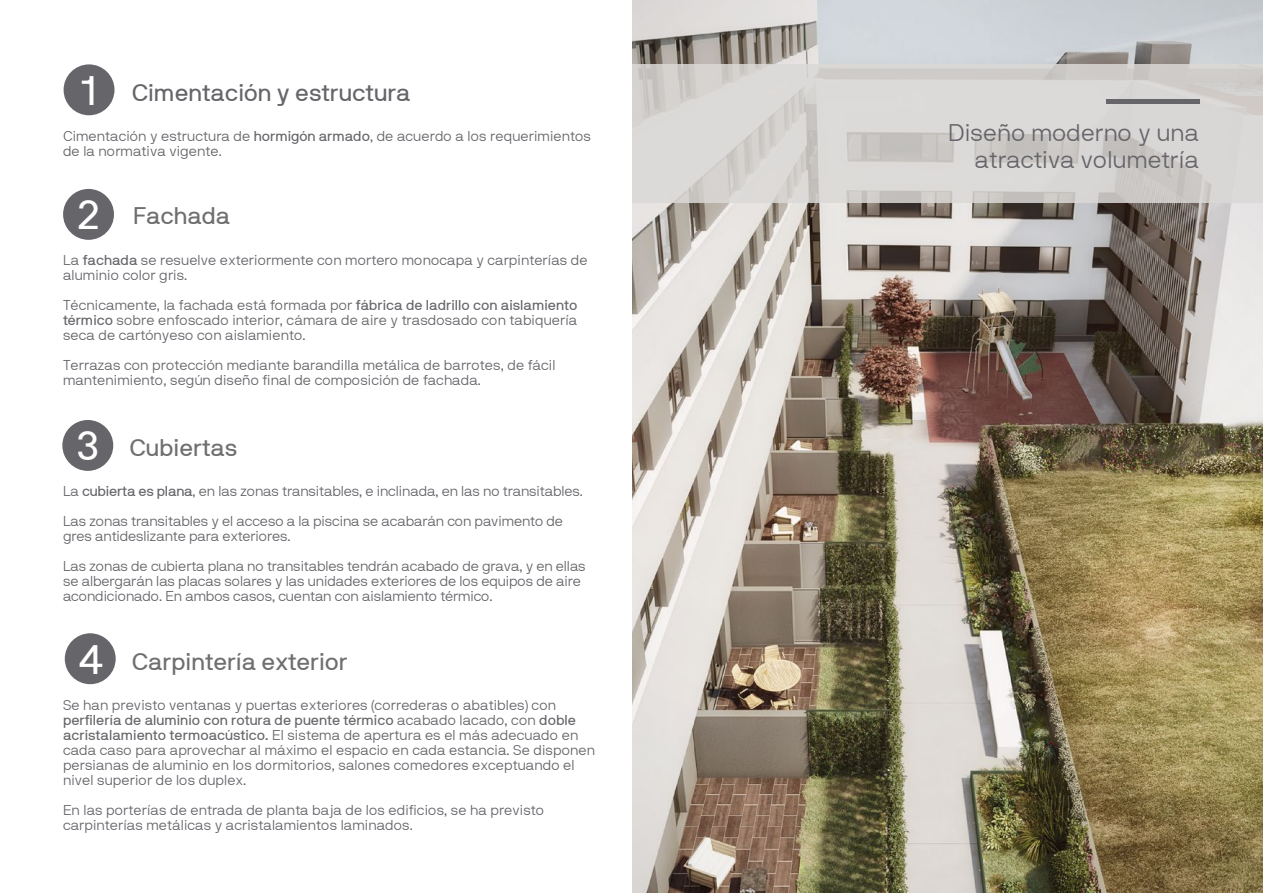
<style>
.page{position:relative;width:1263px;height:893px;background:#fff}
.page>*{position:absolute;margin:0;border:0;box-sizing:border-box;transform-origin:0 0}
.t1{font:41.1px "NB International Regular Webfont";color:#fff}
.t2{font:24px "NB International Regular Webfont";color:#706f6f}
.t3{font:24px/27px "NB International Light Webfont";color:#65656a;text-align:right}
.t4{font:24px "NB International Regular Webfont";color:#65656a}
.t5{font:14.25px/15px "NB International Light Webfont";color:#65656a}
.t6{font:14.25px "NB International Regular Webfont";color:#65656a}
.s1{font-family:"NB International Regular Webfont"}
.s2{font-size:41.1px;color:#fff}
.s3{font-family:"NB International Light Webfont"}
</style>
<div class="page">
<div style="left:63px;top:189px;width:51px;height:51px;background:#65656a;border-radius:50%"></div>
<div style="left:62px;top:420px;width:51px;height:51px;background:#65656a;border-radius:50%"></div>
<div style="left:65px;top:633px;width:51px;height:51px;background:#65656a;border-radius:50%"></div>
<div style="left:64px;top:64px;width:50px;height:51px;background:#65656a;border-radius:50%"></div>
<img style="left:632px;top:0;width:631px;height:893px">
<svg style="left:632px;top:64px;width:631px;height:138px;background:#d5d3d1"></svg>
<div style="left:1106px;top:99px;width:93px;height:5px;background:#65656a"></div>
<h1 class="t1" style="left:82px;top:67px;width:17px">1</h1>
<p class="t5" style="left:63px;top:128px;width:530px">Cimentación y estructura de <span class="s1">hormigón armado</span>, de acuerdo a los requerimientos de la normativa vigente.</p>
<h2 class="t4" style="left:132px;top:79px;width:280px">Cimentación y estructura</h2>
<h2 class="t2" style="left:78px;top:202px;width:154px"><span class="s2">2</span> Fachada</h2>
<p class="t5" style="left:63px;top:253px;width:526px">La <span class="s1">fachada</span> se resuelve exteriormente con mortero monocapa y carpinterías de aluminio color gris.</p>
<p class="t5" style="left:63px;top:298px;width:516px;text-align:justify">Técnicamente, la fachada está formada por <span class="s1">fábrica de ladrillo con aislamiento térmico</span> sobre enfoscado interior, cámara de aire y trasdosado con tabiquería seca de cartónyeso con aislamiento.</p>
<p class="t5" style="left:63px;top:358px;width:494px">Terrazas con protección mediante barandilla metálica de barrotes, de fácil mantenimiento, según diseño final de composición de fachada.</p>
<h2 class="t2" style="left:77px;top:434px;width:162px"><span class="s2">3</span> Cubiertas</h2>
<p class="t5" style="left:63px;top:476px;width:521px;line-height:30px">La <span class="s1">cubierta es plana</span>, en las zonas transitables, e inclinada, en las no transitables.<br>Las zonas transitables y el acceso a la piscina se acabarán con pavimento de</p>
<p class="t5" style="left:63px;top:521px;width:524px;line-height:30px">gres antideslizante para exteriores.<br>Las zonas de cubierta plana no transitables tendrán acabado de grava, y en ellas</p>
<p class="t5" style="left:63px;top:574px;width:519px">se albergarán las placas solares y las unidades exteriores de los equipos de aire acondicionado. En ambos casos, cuentan con aislamiento térmico.</p>
<h2 class="t2" style="left:78px;top:648px;width:271px"><span class="s2">4</span> Carpintería exterior</h2>
<p class="t5" style="left:63px;top:698px;width:495px">Se han previsto ventanas y puertas exteriores (correderas o abatibles) con</p>
<p class="t6" style="left:63px;top:712px;width:515px">perfilería de aluminio con rotura de puente térmico <span class="s3">acabado lacado, con</span> doble</p>
<p class="t5" style="left:63px;top:728px;width:534px"><span class="s1">acristalamiento termoacústico.</span> El sistema de apertura es el más adecuado en cada caso para aprovechar al máximo el espacio en cada estancia. Se disponen persianas de aluminio en los dormitorios, salones comedores exceptuando el nivel superior de los duplex.</p>
<p class="t5" style="left:63px;top:803px;width:483px">En las porterías de entrada de planta baja de los edificios, se ha previsto carpinterías metálicas y acristalamientos laminados.</p>
<h2 class="t3" style="left:948px;top:119px;width:252px">Diseño moderno y una atractiva volumetría</h2>
</div>
